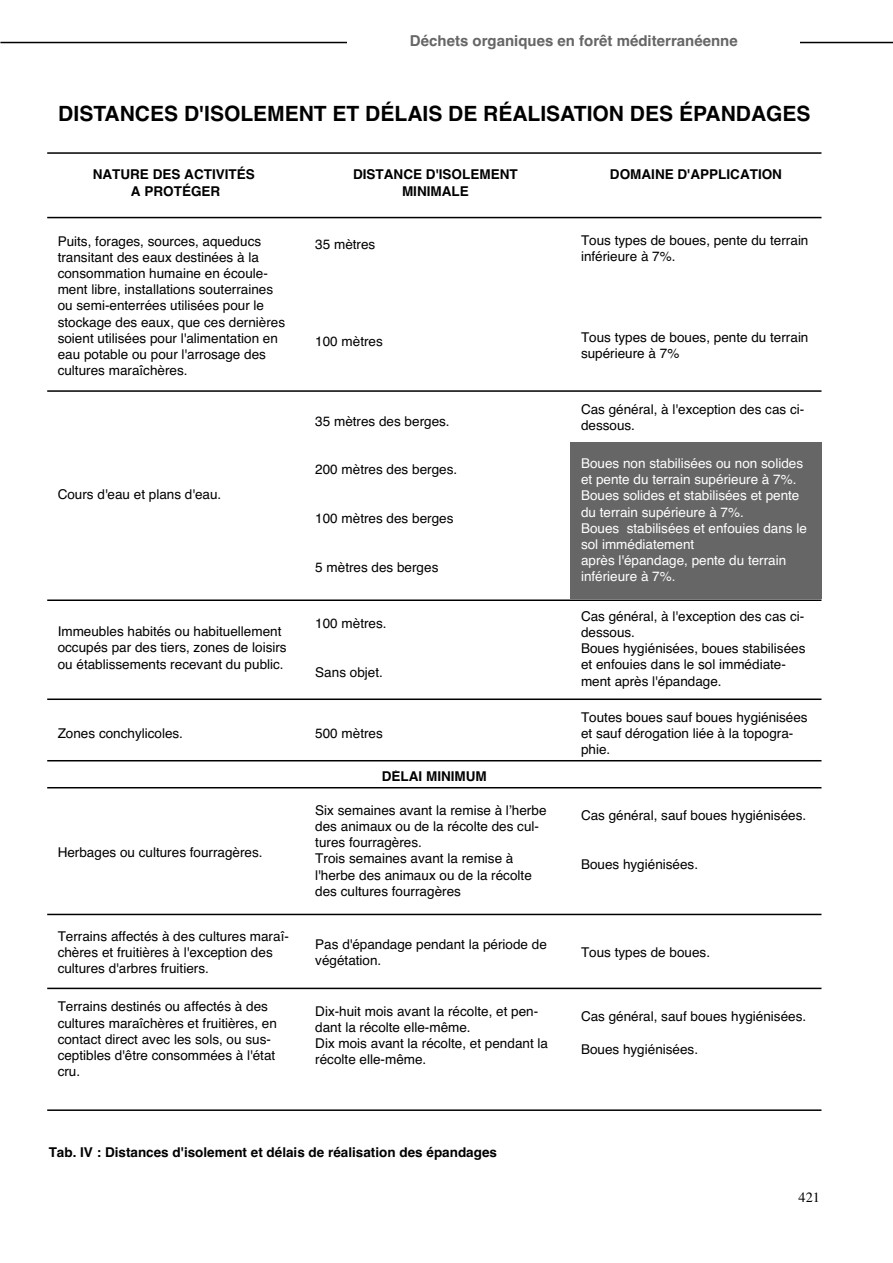
<style>
.page{position:relative;width:893px;height:1263px;background:#fff}
.page>*{position:absolute;margin:0;border:0;box-sizing:border-box;transform-origin:0 0}
.t1{font:700 21px "Helvetica";color:#000}
.t2{font:700 15px "Helvetica";color:#666}
.t3{font:14.25px "Times";color:#000}
.t4{font:13.5px/16.2px "Helvetica";color:#000}
.t5{font:13.5px/16.2px "Helvetica";color:#fff}
.t6{font:700 13.5px/16.2px "Helvetica";color:#000;text-align:center}
</style>
<div class="page">
<hr style="left:0;top:42px;width:892px;height:1px;background:#000">
<div style="left:347px;top:21px;width:453px;height:43px;background:#fff"></div>
<div style="left:570px;top:443px;width:251px;height:157px;background:#666"></div>
<div style="left:570px;top:599px;width:251px;height:101px;background:#fff"></div>
<hr style="left:47px;top:152px;width:774px;height:2px;background:#000">
<hr style="left:47px;top:217px;width:774px;height:1px;background:#000">
<hr style="left:47px;top:390px;width:774px;height:2px;background:#000">
<hr style="left:47px;top:600px;width:774px;height:1px;background:#000">
<hr style="left:47px;top:699px;width:774px;height:1px;background:#000">
<hr style="left:47px;top:760px;width:774px;height:1px;background:#000">
<hr style="left:47px;top:787px;width:774px;height:1px;background:#000">
<hr style="left:47px;top:914px;width:774px;height:1px;background:#000">
<hr style="left:47px;top:988px;width:774px;height:1px;background:#000">
<hr style="left:47px;top:1109px;width:774px;height:2px;background:#000">
<p class="t2" style="left:410px;top:31px;width:329px">Déchets organiques en forêt méditerranéenne</p>
<h1 class="t1" style="left:58px;top:99px;width:753px">DISTANCES D'ISOLEMENT ET DÉLAIS DE RÉALISATION DES ÉPANDAGES</h1>
<p class="t6" style="left:93px;top:167px;width:164px">NATURE DES ACTIVITÉS<br>A PROTÉGER</p>
<p class="t6" style="left:353px;top:167px;width:166px">DISTANCE D'ISOLEMENT<br>MINIMALE</p>
<p class="t6" style="left:610px;top:167px;width:173px">DOMAINE D'APPLICATION</p>
<p class="t4" style="left:58px;top:234px;width:229px">Puits, forages, sources, aqueducs transitant des eaux destinées à la consommation humaine en écoule&shy;ment libre, installations souterraines ou semi-enterrées utilisées pour le stockage des eaux, que ces dernières soient utilisées pour l'alimentation en eau potable ou pour l'arrosage des cultures maraîchères.</p>
<p class="t4" style="left:581px;top:233px;width:229px">Tous types de boues, pente du terrain inférieure à 7%.</p>
<p class="t4" style="left:315px;top:237px;width:62px">35 mètres</p>
<p class="t4" style="left:581px;top:330px;width:229px">Tous types de boues, pente du terrain supérieure à 7%</p>
<p class="t4" style="left:315px;top:334px;width:69px">100 mètres</p>
<p class="t4" style="left:58px;top:487px;width:165px">Cours d'eau et plans d'eau.</p>
<p class="t4" style="left:58px;top:624px;width:230px">Immeubles habités ou habituellement occupés par des tiers, zones de loisirs ou établissements recevant du public.</p>
<p class="t4" style="left:315px;top:414px;width:136px">35 mètres des berges.</p>
<p class="t4" style="left:315px;top:462px;width:143px">200 mètres des berges.</p>
<p class="t4" style="left:315px;top:511px;width:140px">100 mètres des berges</p>
<p class="t4" style="left:315px;top:560px;width:125px">5 mètres des berges</p>
<p class="t4" style="left:315px;top:616px;width:73px">100 mètres.</p>
<p class="t4" style="left:315px;top:665px;width:69px">Sans objet.</p>
<p class="t4" style="left:58px;top:726px;width:127px">Zones conchylicoles.</p>
<p class="t4" style="left:315px;top:726px;width:69px">500 mètres</p>
<p class="t6" style="left:382px;top:769px;width:106px">DÉLAI MINIMUM</p>
<p class="t4" style="left:581px;top:402px;width:225px">Cas général, à l'exception des cas ci&shy;dessous.</p>
<p class="t5" style="left:581px;top:456px;width:227px">Boues non stabilisées ou non solides et pente du terrain supérieure à 7%.<br>Boues solides et stabilisées et pente du terrain supérieure à 7%.<br>Boues stabilisées et enfouies dans le sol immédiatement<br>après l'épandage, pente du terrain inférieure à 7%.</p>
<p class="t4" style="left:581px;top:609px;width:226px">Cas général, à l'exception des cas ci&shy;dessous.<br>Boues hygiénisées, boues stabilisées et enfouies dans le sol immédiate&shy;ment après l'épandage.</p>
<p class="t4" style="left:581px;top:710px;width:228px">Toutes boues sauf boues hygiénisées et sauf dérogation liée à la topogra&shy;phie.</p>
<p class="t4" style="left:58px;top:845px;width:206px">Herbages ou cultures fourragères.</p>
<p class="t4" style="left:315px;top:803px;width:233px">Six semaines avant la remise à l’herbe des animaux ou de la récolte des cul&shy;tures fourragères.<br>Trois semaines avant la remise à l'herbe des animaux ou de la récolte des cultures fourragères</p>
<p class="t4" style="left:581px;top:808px;width:227px">Cas général, sauf boues hygiénisées.</p>
<p class="t4" style="left:581px;top:857px;width:119px">Boues hygiénisées.</p>
<p class="t4" style="left:58px;top:929px;width:233px">Terrains affectés à des cultures maraî&shy;chères et fruitières à l'exception des cultures d'arbres fruitiers.</p>
<p class="t4" style="left:315px;top:937px;width:233px">Pas d'épandage pendant la période de végétation.</p>
<p class="t4" style="left:581px;top:945px;width:131px">Tous types de boues.</p>
<p class="t4" style="left:58px;top:999px;width:221px">Terrains destinés ou affectés à des cultures maraîchères et fruitières, en contact direct avec les sols, ou sus&shy;ceptibles d'être consommées à l'état cru.</p>
<p class="t4" style="left:315px;top:1004px;width:234px">Dix-huit mois avant la récolte, et pen&shy;dant la récolte elle-même.<br>Dix mois avant la récolte, et pendant la récolte elle-même.</p>
<p class="t4" style="left:581px;top:1009px;width:227px">Cas général, sauf boues hygiénisées.</p>
<p class="t4" style="left:581px;top:1042px;width:119px">Boues hygiénisées.</p>
<p class="t6" style="left:49px;top:1145px;width:450px">Tab. IV : Distances d'isolement et délais de réalisation des épandages</p>
<p class="t3" style="left:798px;top:1188px;width:23px">421</p>
</div>
